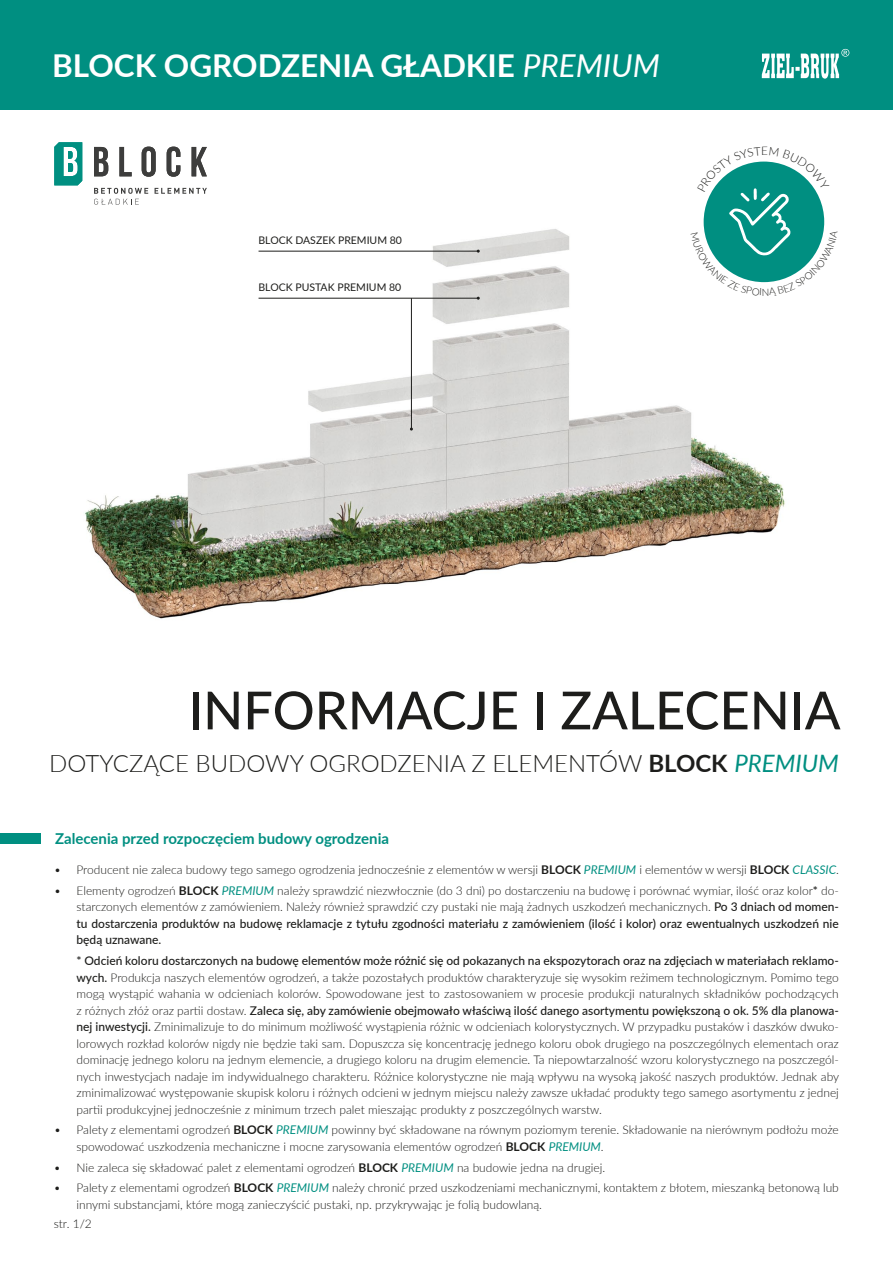
<style>
.page{position:relative;width:893px;height:1263px;background:#fff}
.page>*{position:absolute;margin:0;border:0;box-sizing:border-box;transform-origin:0 0}
.t1{font:500 52.5px "Lato";color:#1d1d1b}
.t2{font:700 31.5px "Lato";color:#fff}
.t3{font:300 24px "Lato";color:#1d1d1b}
.t4{font:700 15px "Lato";color:#008f81}
.t5{font:300 12px/16.5px "Lato";color:#1d1d1b;text-align:justify}
.t6{font:300 11.85px "Lato";color:#1d1d1b}
.t7{font:10.5px "Lato";color:#1d1d1b}
.s1{font-weight:400;font-style:italic}
.s2{font-weight:700}
.s3{font-weight:400;font-style:italic;color:#008f81}
.s4{font-weight:500}
</style>
<div class="page">
<div style="left:0;top:0;width:893px;height:110px;background:#008f81"></div>
<img style="left:54px;top:170px;width:731px;height:449px">
<hr style="left:259px;top:251px;width:219px;height:1px;background:#1d1d1b">
<svg style="left:762px;top:49px;width:87px;height:30px"></svg>
<div style="left:682px;top:140px;width:164px;height:162px;background:#fff;border-radius:50%"></div>
<svg style="left:94px;top:188px;width:54px;height:17px"></svg>
<svg style="left:155px;top:188px;width:52px;height:6px"></svg>
<svg style="left:54px;top:142px;width:28px;height:43px"></svg>
<svg style="left:94px;top:147px;width:14px;height:29px"></svg>
<svg style="left:119px;top:147px;width:13px;height:29px"></svg>
<svg style="left:142px;top:147px;width:14px;height:30px"></svg>
<svg style="left:167px;top:147px;width:13px;height:30px"></svg>
<svg style="left:192px;top:147px;width:15px;height:29px"></svg>
<hr style="left:259px;top:298px;width:219px;height:1px;background:#1d1d1b">
<hr style="left:411px;top:298px;width:1px;height:131px;background:#1d1d1b">
<div style="left:0;top:834px;width:41px;height:10px;background:#008f81"></div>
<svg style="left:691px;top:161px;width:134px;height:136px"></svg>
<h2 class="t2" style="left:52px;top:43px;width:609px">BLOCK OGRODZENIA GŁADKIE <span class="s1">PREMIUM</span></h2>
<p class="t7" style="left:259px;top:233px;width:145px">BLOCK DASZEK PREMIUM 80</p>
<p class="t7" style="left:259px;top:279px;width:144px">BLOCK PUSTAK PREMIUM 80</p>
<p class="t6" style="left:761px;top:142px;width:8px">E</p>
<h1 class="t1" style="left:188px;top:672px;width:654px">INFORMACJE I ZALECENIA</h1>
<h3 class="t3" style="left:49px;top:746px;width:791px">DOTYCZĄCE BUDOWY OGRODZENIA Z ELEMENTÓW <span class="s2">BLOCK</span> <span class="s3">PREMIUM</span></h3>
<p class="t4" style="left:55px;top:827px;width:335px">Zalecenia przed rozpoczęciem budowy ogrodzenia</p>
<p class="t5" style="left:54px;top:861px;width:546px">• Producent nie zaleca budowy tego samego ogrodzenia jednocześnie z elementów w wersji <span class="s2">BLOCK</span> <span class="s3">PREMIUM</span></p>
<p class="t5" style="left:639px;top:861px;width:201px">i elementów w wersji <span class="s2">BLOCK</span> <span class="s3">CLASSIC</span>.</p>
<p class="t5" style="left:54px;top:882px;width:183px">• Elementy ogrodzeń <span class="s2">BLOCK</span> <span class="s3">PREMIUM</span></p>
<p class="t5" style="left:76px;top:882px;width:764px;text-indent:201px">należy sprawdzić niezwłocznie (do 3 dni) po dostarczeniu na budowę i porównać wymiar, ilość oraz kolor<span class="s4">*</span> do&shy;starczonych elementów z zamówieniem. Należy również sprawdzić czy pustaki nie mają żadnych uszkodzeń mechanicznych. <span class="s4">Po 3 dniach od momen&shy;tu dostarczenia produktów na budowę reklamacje z tytułu zgodności materiału z zamówieniem (ilość i kolor) oraz ewentualnych uszkodzeń nie będą uznawane.</span></p>
<p class="t5" style="left:77px;top:952px;width:764px"><span class="s4">* Odcień koloru dostarczonych na budowę elementów może różnić się od pokazanych na ekspozytorach oraz na zdjęciach w materiałach reklamo&shy;wych.</span> Produkcja naszych elementów ogrodzeń, a także pozostałych produktów charakteryzuje się wysokim reżimem technologicznym. Pomimo tego mogą wystąpić wahania w odcieniach kolorów. Spowodowane jest to zastosowaniem w procesie produkcji naturalnych składników pochodzących z różnych złóż oraz partii dostaw. <span class="s4">Zaleca się, aby zamówienie obejmowało właściwą ilość danego asortymentu powiększoną o ok. 5% dla planowa&shy;nej inwestycji.</span> Zminimalizuje to do minimum możliwość wystąpienia różnic w odcieniach kolorystycznych. W przypadku pustaków i daszków dwuko&shy;lorowych rozkład kolorów nigdy nie będzie taki sam. Dopuszcza się koncentrację jednego koloru obok drugiego na poszczególnych elementach oraz dominację jednego koloru na jednym elemencie, a drugiego koloru na drugim elemencie. Ta niepowtarzalność wzoru kolorystycznego na poszczegól&shy;nych inwestycjach nadaje im indywidualnego charakteru. Różnice kolorystyczne nie mają wpływu na wysoką jakość naszych produktów. Jednak aby zminimalizować występowanie skupisk koloru i różnych odcieni w jednym miejscu należy zawsze układać produkty tego samego asortymentu z jednej partii produkcyjnej jednocześnie z minimum trzech palet mieszając produkty z poszczególnych warstw.</p>
<p class="t5" style="left:76px;top:1121px;width:764px;text-indent:-22px">• Palety z elementami ogrodzeń <span class="s2">BLOCK</span> <span class="s3">PREMIUM</span> powinny być składowane na równym poziomym terenie. Składowanie na nierównym podłożu może spowodować uszkodzenia mechaniczne i mocne zarysowania elementów ogrodzeń <span class="s2">BLOCK</span> <span class="s3">PREMIUM</span>.</p>
<p class="t5" style="left:54px;top:1159px;width:553px">• Nie zaleca się składować palet z elementami ogrodzeń <span class="s2">BLOCK</span> <span class="s3">PREMIUM</span> na budowie jedna na drugiej.</p>
<p class="t5" style="left:76px;top:1179px;width:764px;text-indent:-23px">• Palety z elementami ogrodzeń <span class="s2">BLOCK</span> <span class="s3">PREMIUM</span> należy chronić przed uszkodzeniami mechanicznymi, kontaktem z błotem, mieszanką betonową lub innymi substancjami, które mogą zanieczyścić pustaki, np. przykrywając je folią budowlaną.</p>
<p class="t5" style="left:54px;top:1215px;width:40px">str. 1/2</p>
</div>
